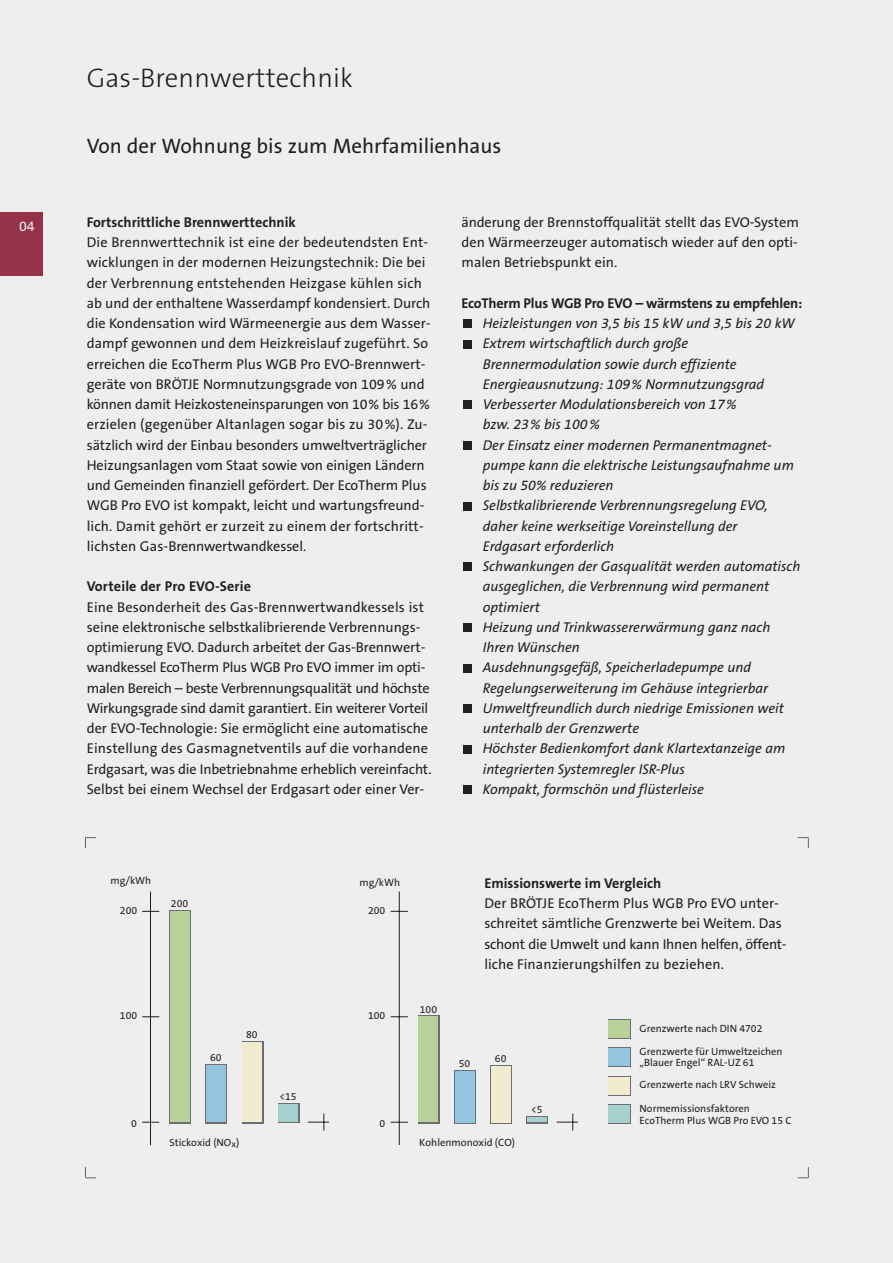
<style>
.page{position:relative;width:893px;height:1263px;background:#eeeeef}
.page>*{position:absolute;margin:0;border:0;box-sizing:border-box;transform-origin:0 0}
.t1{font:300 27px "The Sans B3";letter-spacing:.005em;color:#231f20}
.t2{font:21px "The Sans B5 Plain";color:#231f20}
.t3{font:14.25px/20.2px "The Sans B5 Plain";color:#231f20}
.t4{font:italic 14.25px/20.2px "The Sans B5 Plain";color:#231f20}
.t5{font:700 14.25px "The Sans B7";color:#231f20}
.t6{font:14.25px "The Sans B5 Plain";color:#eeeeef}
.t7{font:10.65px "The Sans B5 Plain";color:#231f20}
.t8{font:10.5px/11.6px "The Sans B5 Plain";color:#231f20}
</style>
<div class="page">
<p class="t6" style="left:19px;top:220px;width:17px">04</p>
<h1 class="t1" style="left:87px;top:67px;width:268px">Gas-Brennwerttechnik</h1>
<h2 class="t2" style="left:87px;top:137px;width:416px">Von der Wohnung bis zum Mehrfamilienhaus</h2>
<p class="t5" style="left:87px;top:216px;width:211px">Fortschrittliche Brennwerttechnik</p>
<p class="t3" style="left:87px;top:233px;width:345px">Die Brennwerttechnik ist eine der bedeutendsten Ent&shy;wicklungen in der modernen Heizungstechnik: Die bei der Verbrennung entstehenden Heizgase kühlen sich ab und der enthaltene Wasserdampf kondensiert. Durch die Kondensation wird Wärmeenergie aus dem Wasser&shy;dampf gewonnen und dem Heizkreislauf zugeführt. So erreichen die EcoTherm Plus WGB Pro EVO-Brennwert&shy;geräte von BRÖTJE Normnutzungsgrade von 109% und können damit Heizkosteneinsparungen von 10% bis 16% erzielen (gegenüber Altanlagen sogar bis zu 30%). Zu&shy;sätzlich wird der Einbau besonders umweltverträglicher Heizungsanlagen vom Staat sowie von einigen Ländern und Gemeinden finanziell gefördert. Der EcoTherm Plus WGB Pro EVO ist kompakt, leicht und wartungsfreund&shy;lich. Damit gehört er zurzeit zu einem der fortschritt&shy;lichsten Gas-Brennwertwandkessel.</p>
<p class="t5" style="left:87px;top:581px;width:166px">Vorteile der Pro EVO-Serie</p>
<p class="t3" style="left:87px;top:598px;width:346px">Eine Besonderheit des Gas-Brennwertwandkessels ist seine elektronische selbstkalibrierende Verbrennungs&shy;optimierung EVO. Dadurch arbeitet der Gas-Brennwert&shy;wandkessel EcoTherm Plus WGB Pro EVO immer im opti&shy;malen Bereich – beste Verbrennungsqualität und höchste Wirkungsgrade sind damit garantiert. Ein weiterer Vorteil der EVO-Technologie: Sie ermöglicht eine automatische Einstellung des Gasmagnetventils auf die vorhandene Erdgasart, was die Inbetriebnahme erheblich vereinfacht.<br>Selbst bei einem Wechsel der Erdgasart oder einer Ver-</p>
<p class="t3" style="left:462px;top:213px;width:339px;text-align:justify">änderung der Brennstoffqualität stellt das EVO-System den Wärmeerzeuger automatisch wieder auf den opti&shy;malen Betriebspunkt ein.</p>
<p class="t5" style="left:462px;top:297px;width:342px">EcoTherm Plus WGB Pro EVO – wärmstens zu empfehlen:</p>
<p class="t4" style="left:483px;top:315px;width:319px">Heizleistungen von 3,5 bis 15 kW und 3,5 bis 20 kW Extrem wirtschaftlich durch große Brennermodulation sowie durch effiziente Energieausnutzung: 109% Normnutzungsgrad Verbesserter Modulationsbereich von 17%<br>bzw. 23% bis 100%<br>Der Einsatz einer modernen Permanentmagnet&shy;pumpe kann die elektrische Leistungsaufnahme um bis zu 50% reduzieren<br>Selbstkalibrierende Verbrennungsregelung EVO, daher keine werkseitige Voreinstellung der<br>Erdgasart erforderlich<br>Schwankungen der Gasqualität werden automatisch ausgeglichen, die Verbrennung wird permanent optimiert<br>Heizung und Trinkwassererwärmung ganz nach Ihren Wünschen<br>Ausdehnungsgefäß, Speicherladepumpe und Regelungserweiterung im Gehäuse integrierbar Umweltfreundlich durch niedrige Emissionen weit unterhalb der Grenzwerte<br>Höchster Bedienkomfort dank Klartextanzeige am integrierten Systemregler ISR-Plus<br>Kompakt, formschön und flüsterleise</p>
<p class="t8" style="left:111px;top:875px;width:42px">mg/kWh</p>
<p class="t8" style="left:120px;top:905px;width:19px">200</p>
<p class="t8" style="left:171px;top:899px;width:19px">200</p>
<p class="t8" style="left:359px;top:877px;width:42px">mg/kWh</p>
<p class="t8" style="left:368px;top:905px;width:19px">200</p>
<p class="t5" style="left:484px;top:877px;width:179px">Emissionswerte im Vergleich</p>
<p class="t3" style="left:484px;top:894px;width:304px">Der BRÖTJE EcoTherm Plus WGB Pro EVO unter&shy;schreitet sämtliche Grenzwerte bei Weitem. Das schont die Umwelt und kann Ihnen helfen, öffent&shy;liche Finanzierungshilfen zu beziehen.</p>
<p class="t8" style="left:120px;top:1011px;width:19px">100</p>
<p class="t8" style="left:368px;top:1011px;width:19px">100</p>
<p class="t8" style="left:420px;top:1004px;width:19px">100</p>
<p class="t8" style="left:246px;top:1030px;width:13px">80</p>
<p class="t8" style="left:639px;top:1023px;width:124px">Grenzwerte nach DIN 4702</p>
<p class="t8" style="left:210px;top:1052px;width:13px">60</p>
<p class="t8" style="left:459px;top:1058px;width:13px">50</p>
<p class="t8" style="left:495px;top:1053px;width:13px">60</p>
<p class="t8" style="left:639px;top:1046px;width:145px">Grenzwerte für Umweltzeichen „Blauer Engel“ RAL-UZ 61</p>
<p class="t8" style="left:639px;top:1079px;width:138px">Grenzwerte nach LRV Schweiz</p>
<p class="t8" style="left:279px;top:1091px;width:19px">&lt;15</p>
<p class="t8" style="left:131px;top:1118px;width:7px">0</p>
<p class="t8" style="left:379px;top:1118px;width:7px">0</p>
<p class="t8" style="left:531px;top:1104px;width:13px">&lt;5</p>
<p class="t8" style="left:639px;top:1103px;width:154px">Normemissionsfaktoren<br>EcoTherm Plus WGB Pro EVO 15 C</p>
<p class="t8" style="left:170px;top:1137px;width:71px">Stickoxid (NO<sub>x</sub>)</p>
<p class="t7" style="left:419px;top:1138px;width:97px">Kohlenmonoxid (CO)</p>
</div>
